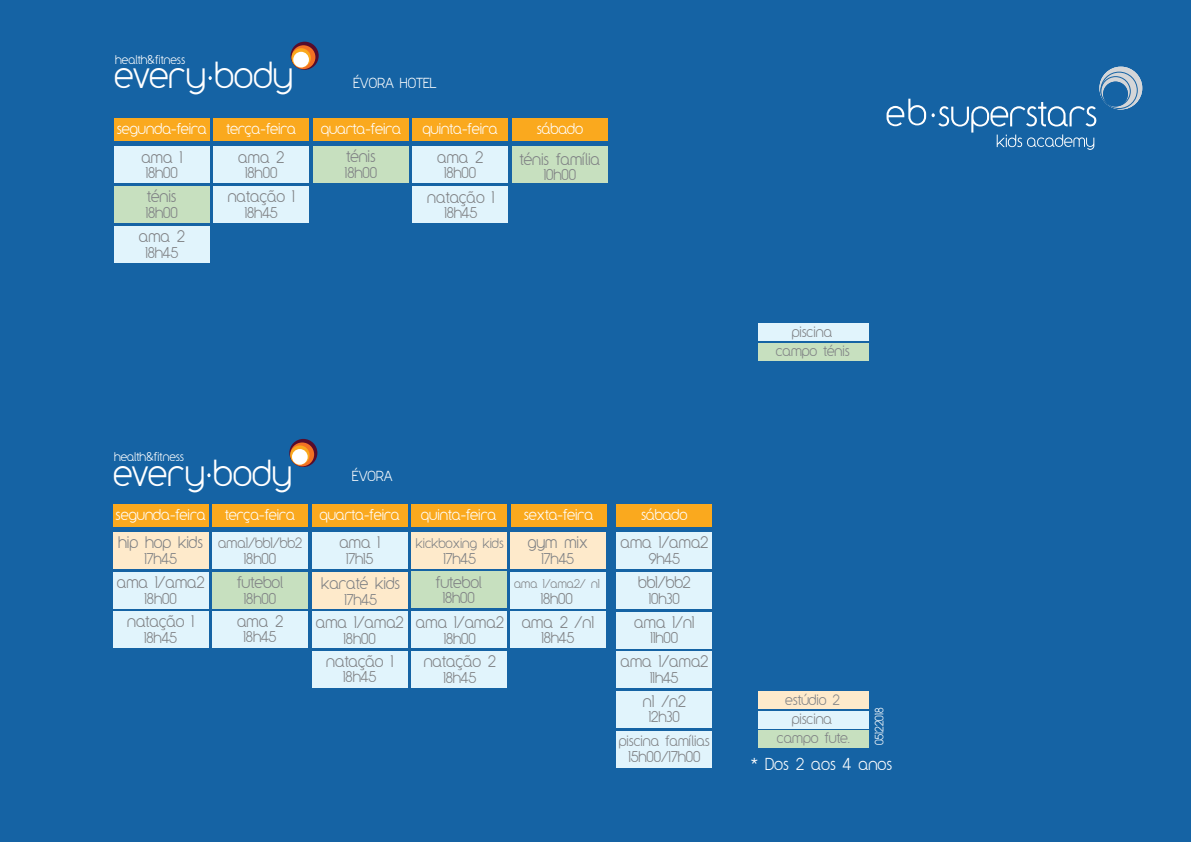
<style>
.page{position:relative;width:1191px;height:842px;background:#1563a4}
.page>*{position:absolute;margin:0;border:0;box-sizing:border-box;transform-origin:0 0}
.t1{font:31.4px "Y2 K Neophyte";letter-spacing:.01em;color:#fff}
.t2{font:14.4px "Y2 K Neophyte";color:#fff}
.t3{font:14px "Y2 K Neophyte";color:#808285}
.t4{font:13.8px "Y2 K Neophyte";color:#fff}
.t5{font:13px "Y2 K Neophyte";color:#808285}
.t6{font:13px "Y2 K Neophyte";color:#fff}
.t7{font:12.5px "Y2 K Neophyte";color:#808285}
.t8{font:12.1px "Y2 K Neophyte";color:#fff}
.t9{font:11.7px "Y2 K Neophyte";color:#808285}
.t10{font:10.5px "Y2 K Neophyte";letter-spacing:.01em;color:#fff}
.t11{font:10.5px "Y2 K Neophyte";color:#808285}
.t12{font:10.1px "Y2 K Neophyte";color:#fff}
</style>
<div class="page">
<svg style="left:886px;top:67px;width:256px;height:83px"></svg>
<div style="left:1103px;top:82px;width:24px;height:24px;background:#1563a4;border-radius:50%"></div>
<div style="left:1103px;top:82px;width:24px;height:24px;border:1px solid #1563a4;border-radius:50%"></div>
<div style="left:758px;top:343px;width:111px;height:17px;background:#c7e0bf"></div>
<div style="left:758px;top:324px;width:111px;height:17px;background:#e1f4fc"></div>
<div style="left:114px;top:118px;width:95px;height:23px;background:#faa91e"></div>
<div style="left:214px;top:118px;width:95px;height:23px;background:#faa91e"></div>
<div style="left:313px;top:118px;width:96px;height:23px;background:#faa91e"></div>
<div style="left:412px;top:118px;width:96px;height:23px;background:#faa91e"></div>
<div style="left:512px;top:118px;width:95px;height:23px;background:#faa91e"></div>
<div style="left:114px;top:147px;width:95px;height:36px;background:#e1f4fc"></div>
<div style="left:214px;top:147px;width:95px;height:36px;background:#e1f4fc"></div>
<div style="left:412px;top:147px;width:96px;height:36px;background:#e1f4fc"></div>
<div style="left:214px;top:186px;width:95px;height:37px;background:#e1f4fc"></div>
<div style="left:114px;top:226px;width:95px;height:37px;background:#e1f4fc"></div>
<div style="left:114px;top:186px;width:95px;height:37px;background:#c7e0bf"></div>
<div style="left:412px;top:186px;width:96px;height:37px;background:#e1f4fc"></div>
<div style="left:512px;top:147px;width:95px;height:36px;background:#c7e0bf"></div>
<div style="left:313px;top:147px;width:96px;height:36px;background:#c7e0bf"></div>
<svg style="left:290px;top:42px;width:29px;height:28px"></svg>
<div style="left:293px;top:52px;width:16px;height:15px;background:#fff;border-radius:50%"></div>
<svg style="left:208px;top:76px;width:4px;height:4px"></svg>
<div style="left:113px;top:504px;width:95px;height:22px;background:#faa91e"></div>
<div style="left:212px;top:504px;width:95px;height:22px;background:#faa91e"></div>
<div style="left:312px;top:504px;width:95px;height:22px;background:#faa91e"></div>
<div style="left:411px;top:504px;width:95px;height:22px;background:#faa91e"></div>
<div style="left:511px;top:504px;width:95px;height:22px;background:#faa91e"></div>
<div style="left:617px;top:504px;width:95px;height:22px;background:#faa91e"></div>
<div style="left:113px;top:532px;width:95px;height:37px;background:#feeacb"></div>
<div style="left:212px;top:532px;width:95px;height:37px;background:#e1f4fc"></div>
<div style="left:312px;top:532px;width:95px;height:37px;background:#e1f4fc"></div>
<div style="left:510px;top:532px;width:95px;height:37px;background:#feeacb"></div>
<div style="left:758px;top:691px;width:111px;height:17px;background:#feeacb"></div>
<div style="left:758px;top:731px;width:111px;height:17px;background:#c7e0bf"></div>
<div style="left:758px;top:711px;width:111px;height:17px;background:#e1f4fc"></div>
<div style="left:617px;top:532px;width:95px;height:37px;background:#e1f4fc"></div>
<div style="left:113px;top:572px;width:95px;height:36px;background:#e1f4fc"></div>
<div style="left:212px;top:572px;width:95px;height:36px;background:#c7e0bf"></div>
<div style="left:411px;top:532px;width:95px;height:36px;background:#feeacb"></div>
<div style="left:312px;top:572px;width:95px;height:36px;background:#feeacb"></div>
<div style="left:510px;top:572px;width:95px;height:36px;background:#e1f4fc"></div>
<div style="left:617px;top:572px;width:95px;height:36px;background:#e1f4fc"></div>
<div style="left:212px;top:612px;width:95px;height:36px;background:#e1f4fc"></div>
<div style="left:312px;top:611px;width:95px;height:37px;background:#e1f4fc"></div>
<div style="left:411px;top:572px;width:95px;height:36px;background:#c7e0bf"></div>
<div style="left:510px;top:612px;width:95px;height:36px;background:#e1f4fc"></div>
<div style="left:617px;top:612px;width:95px;height:36px;background:#e1f4fc"></div>
<div style="left:113px;top:612px;width:95px;height:36px;background:#e1f4fc"></div>
<div style="left:312px;top:651px;width:95px;height:36px;background:#e1f4fc"></div>
<div style="left:411px;top:611px;width:95px;height:37px;background:#e1f4fc"></div>
<div style="left:617px;top:651px;width:95px;height:37px;background:#e1f4fc"></div>
<div style="left:411px;top:651px;width:95px;height:36px;background:#e1f4fc"></div>
<div style="left:617px;top:691px;width:95px;height:36px;background:#e1f4fc"></div>
<div style="left:617px;top:731px;width:95px;height:37px;background:#e1f4fc"></div>
<svg style="left:289px;top:439px;width:28px;height:28px"></svg>
<div style="left:292px;top:449px;width:16px;height:16px;background:#fff;border-radius:50%"></div>
<svg style="left:207px;top:473px;width:4px;height:4px"></svg>
<p class="t10" style="left:115px;top:53px;width:71px">health&amp;fitness</p>
<h1 class="t1" style="left:114px;top:54px;width:180px">every body</h1>
<p class="t8" style="left:353px;top:74px;width:84px">ÉVORA HOTEL</p>
<p class="t4" style="left:439px;top:119px;width:10px">4</p>
<p class="t6" style="left:537px;top:119px;width:48px">sábado</p>
<p class="t6" style="left:117px;top:119px;width:92px">segunda-feira</p>
<p class="t6" style="left:226px;top:119px;width:71px">terça-feira</p>
<p class="t6" style="left:321px;top:119px;width:82px">quarta-feira</p>
<p class="t6" style="left:423px;top:119px;width:77px">quinta-feira</p>
<p class="t3" style="left:141px;top:147px;width:42px">ama 1</p>
<p class="t5" style="left:146px;top:164px;width:34px">18h00</p>
<p class="t3" style="left:147px;top:187px;width:31px">ténis</p>
<p class="t5" style="left:146px;top:204px;width:34px">18h00</p>
<p class="t3" style="left:139px;top:227px;width:47px">ama 2</p>
<p class="t5" style="left:145px;top:244px;width:34px">18h45</p>
<p class="t3" style="left:238px;top:147px;width:47px">ama 2</p>
<p class="t5" style="left:245px;top:164px;width:34px">18h00</p>
<p class="t3" style="left:228px;top:187px;width:68px">natação 1</p>
<p class="t5" style="left:245px;top:204px;width:34px">18h45</p>
<p class="t3" style="left:346px;top:147px;width:31px">ténis</p>
<p class="t5" style="left:345px;top:164px;width:34px">18h00</p>
<p class="t3" style="left:437px;top:147px;width:47px">ama 2</p>
<p class="t5" style="left:444px;top:164px;width:34px">18h00</p>
<p class="t3" style="left:427px;top:187px;width:68px">natação 1</p>
<p class="t5" style="left:444px;top:204px;width:34px">18h45</p>
<p class="t3" style="left:520px;top:149px;width:82px">ténis família</p>
<p class="t5" style="left:544px;top:166px;width:34px">10h00</p>
<p class="t10" style="left:114px;top:450px;width:71px">health&amp;fitness</p>
<h1 class="t1" style="left:113px;top:451px;width:180px">every body</h1>
<p class="t8" style="left:352px;top:468px;width:42px">ÉVORA</p>
<p class="t4" style="left:438px;top:507px;width:10px">4</p>
<p class="t6" style="left:524px;top:506px;width:71px">sexta-feira</p>
<p class="t6" style="left:641px;top:506px;width:48px">sábado</p>
<p class="t6" style="left:116px;top:506px;width:92px">segunda-feira</p>
<p class="t6" style="left:225px;top:506px;width:71px">terça-feira</p>
<p class="t6" style="left:320px;top:506px;width:82px">quarta-feira</p>
<p class="t6" style="left:421px;top:506px;width:77px">quinta-feira</p>
<p class="t3" style="left:118px;top:533px;width:86px">hip hop kids</p>
<p class="t5" style="left:144px;top:550px;width:34px">17h45</p>
<p class="t7" style="left:218px;top:535px;width:85px">ama1/bb1/bb2</p>
<p class="t5" style="left:244px;top:550px;width:34px">18h00</p>
<p class="t3" style="left:339px;top:533px;width:42px">ama 1</p>
<p class="t5" style="left:346px;top:550px;width:29px">17h15</p>
<p class="t9" style="left:416px;top:536px;width:89px">kickboxing kids</p>
<p class="t5" style="left:443px;top:550px;width:34px">17h45</p>
<p class="t3" style="left:528px;top:533px;width:62px">gym mix</p>
<p class="t5" style="left:541px;top:550px;width:34px">17h45</p>
<p class="t3" style="left:620px;top:533px;width:89px">ama 1/ama2</p>
<p class="t5" style="left:649px;top:550px;width:33px">9h45</p>
<p class="t3" style="left:117px;top:573px;width:89px">ama 1/ama2</p>
<p class="t5" style="left:144px;top:589px;width:34px">18h00</p>
<p class="t3" style="left:237px;top:573px;width:47px">futebol</p>
<p class="t5" style="left:244px;top:589px;width:34px">18h00</p>
<p class="t3" style="left:321px;top:574px;width:80px">karaté kids</p>
<p class="t5" style="left:344px;top:590px;width:34px">17h45</p>
<p class="t3" style="left:436px;top:572px;width:47px">futebol</p>
<p class="t5" style="left:443px;top:589px;width:34px">18h00</p>
<p class="t11" style="left:514px;top:576px;width:87px">ama 1/ama2/ n1</p>
<p class="t5" style="left:541px;top:589px;width:34px">18h00</p>
<p class="t3" style="left:638px;top:573px;width:54px">bb1/bb2</p>
<p class="t5" style="left:649px;top:589px;width:33px">10h30</p>
<p class="t3" style="left:127px;top:612px;width:68px">natação 1</p>
<p class="t5" style="left:144px;top:629px;width:34px">18h45</p>
<p class="t3" style="left:237px;top:611px;width:47px">ama 2</p>
<p class="t5" style="left:243px;top:628px;width:34px">18h45</p>
<p class="t3" style="left:316px;top:613px;width:89px">ama 1/ama2</p>
<p class="t5" style="left:344px;top:629px;width:34px">18h00</p>
<p class="t3" style="left:416px;top:612px;width:89px">ama 1/ama2</p>
<p class="t5" style="left:444px;top:629px;width:34px">18h00</p>
<p class="t3" style="left:522px;top:612px;width:74px">ama 2 /n1</p>
<p class="t5" style="left:541px;top:629px;width:34px">18h45</p>
<p class="t3" style="left:634px;top:612px;width:62px">ama 1/n1</p>
<p class="t5" style="left:650px;top:629px;width:29px">11h00</p>
<p class="t3" style="left:326px;top:651px;width:68px">natação 1</p>
<p class="t5" style="left:343px;top:668px;width:34px">18h45</p>
<p class="t3" style="left:424px;top:652px;width:74px">natação 2</p>
<p class="t5" style="left:443px;top:669px;width:34px">18h45</p>
<p class="t3" style="left:620px;top:652px;width:89px">ama 1/ama2</p>
<p class="t5" style="left:650px;top:668px;width:30px">11h45</p>
<p class="t3" style="left:643px;top:691px;width:44px">n1 /n2</p>
<p class="t5" style="left:649px;top:708px;width:32px">12h30</p>
<p class="t7" style="left:619px;top:732px;width:93px">piscina famílias</p>
<p class="t5" style="left:628px;top:747px;width:74px">15h00/17h00</p>
<p class="t7" style="left:791px;top:323px;width:42px">piscina</p>
<p class="t7" style="left:775px;top:342px;width:75px">campo ténis</p>
<p class="t7" style="left:785px;top:691px;width:56px">estúdio 2</p>
<p class="t7" style="left:777px;top:729px;width:75px">campo fute.</p>
<p class="t12" style="left:872px;top:745px;width:39px;rotate:-90deg">05122018</p>
<p class="t7" style="left:791px;top:711px;width:42px">piscina</p>
<p class="t2" style="left:751px;top:754px;width:142px">* Dos 2 aos 4 anos</p>
</div>
